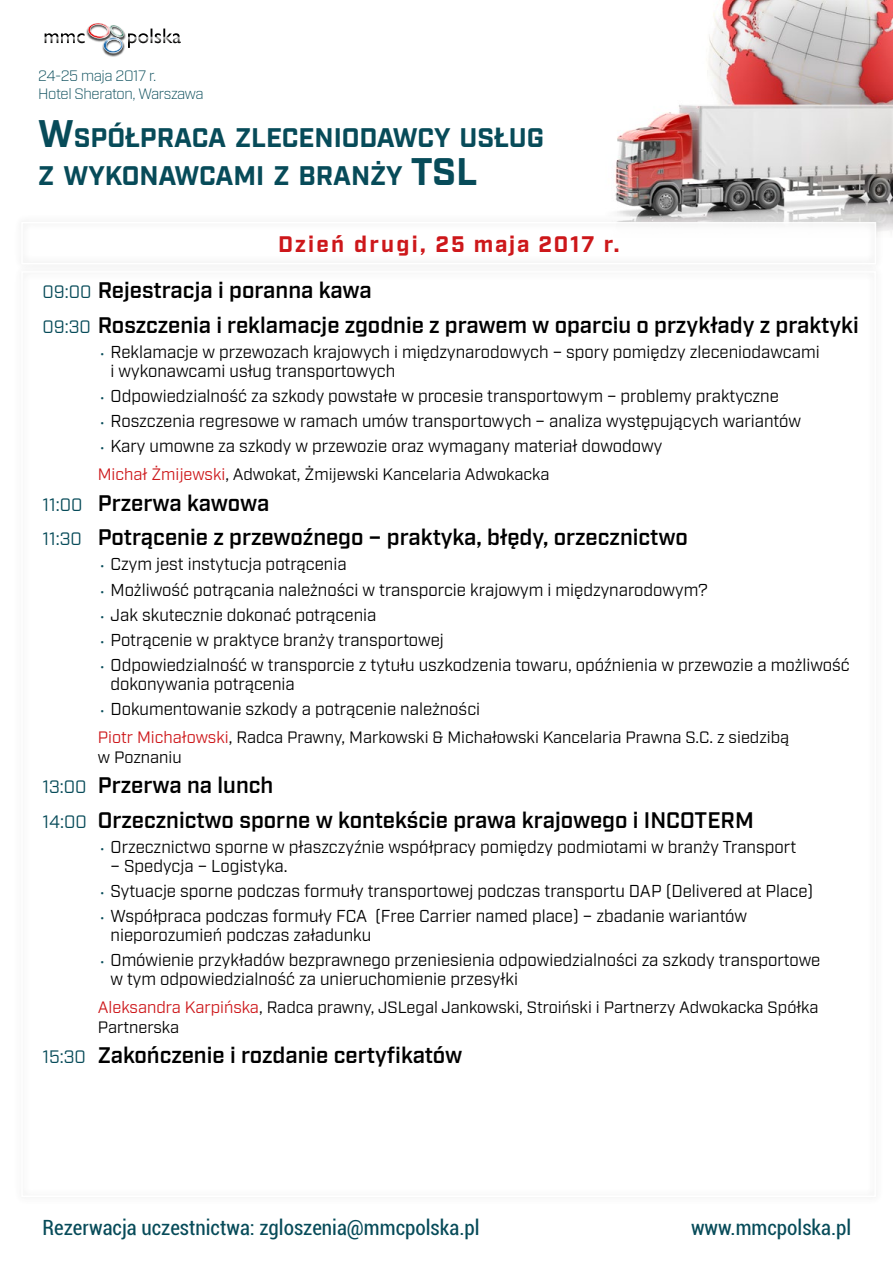
<style>
.page{position:relative;width:893px;height:1263px;background:#fff}
.page>*{position:absolute;margin:0;border:0;box-sizing:border-box;transform-origin:0 0}
.t1{font:700 26.85px/38.4px "Industry";letter-spacing:-.005em;color:#074b59}
.t2{font:600 22.5px/34.7px "Industry";color:#000}
.t3{font:700 22.5px/46px "Industry";letter-spacing:.095em;color:#cd171a}
.t4{font:condensed 21px "Roboto";color:#074b59}
.t5{font:17.25px/18.8px "Industry";color:#000}
.t6{font:16.5px/19.8px "Industry";color:#000}
.t7{font:300 15px/18px "Industry";letter-spacing:-.025em;color:#074b59}
.s1{font-size:38.4px}
.s2{font-weight:400;font-size:18px;color:#074b59}
.s3{font-weight:600;color:#000}
.s4{font-weight:600;font-size:10.5px;color:#074b59}
.s5{color:#cd171a}
</style>
<div class="page">
<img style="left:615px;top:0;width:278px;height:233px">
<svg style="left:45px;top:23px;width:136px;height:34px"></svg>
<div style="left:13px;top:213px;width:872px;height:59px;background:#fdfdfd"></div>
<p class="t7" style="left:38px;top:67px;width:167px">24-25 maja 2017 r.<br>Hotel Sheraton, Warszawa</p>
<h1 class="t1" style="left:38px;top:120px;width:507px"><span class="s1">W</span>SPÓŁPRACA ZLECENIODAWCY USŁUG<br>Z WYKONAWCAMI Z BRANŻY <span class="s1">TSL</span></h1>
<h2 class="t3" style="left:43px;top:222px;width:578px;text-indent:236px">Dzień drugi, 25 maja 2017 r.<br><span class="s2">09:00</span> <span class="s3">Rejestracja i poranna kawa</span></h2>
<h2 class="t2" style="left:43px;top:308px;width:818px"><span class="s2">09:30</span> Roszczenia i reklamacje zgodnie z prawem w oparciu o przykłady z praktyki</h2>
<p class="t5" style="left:111px;top:343px;width:711px;text-indent:-10px"><span class="s4">•</span> Reklamacje w przewozach krajowych i międzynarodowych – spory pomiędzy zleceniodawcami i wykonawcami usług transportowych</p>
<p class="t5" style="left:100px;top:387px;width:680px"><span class="s4">•</span> Odpowiedzialność za szkody powstałe w procesie transportowym – problemy praktyczne</p>
<p class="t5" style="left:100px;top:412px;width:702px"><span class="s4">•</span> Roszczenia regresowe w ramach umów transportowych – analiza występujących wariantów</p>
<p class="t5" style="left:100px;top:437px;width:564px"><span class="s4">•</span> Kary umowne za szkody w przewozie oraz wymagany materiał dowodowy</p>
<p class="t6" style="left:98px;top:465px;width:453px"><span class="s5">Michał Żmijewski</span>, Adwokat, Żmijewski Kancelaria Adwokacka</p>
<h2 class="t2" style="left:43px;top:486px;width:647px"><span class="s2">11:00</span> Przerwa kawowa<br><span class="s2">11:30</span> Potrącenie z przewoźnego – praktyka, błędy, orzecznictwo</h2>
<p class="t5" style="left:100px;top:555px;width:248px"><span class="s4">•</span> Czym jest instytucja potrącenia</p>
<p class="t5" style="left:100px;top:580px;width:609px"><span class="s4">•</span> Możliwość potrącania należności w transporcie krajowym i międzynarodowym?</p>
<p class="t5" style="left:100px;top:606px;width:278px"><span class="s4">•</span> Jak skutecznie dokonać potrącenia</p>
<p class="t5" style="left:100px;top:631px;width:345px"><span class="s4">•</span> Potrącenie w praktyce branży transportowej</p>
<p class="t5" style="left:111px;top:656px;width:741px;text-indent:-10px"><span class="s4">•</span> Odpowiedzialność w transporcie z tytułu uszkodzenia towaru, opóźnienia w przewozie a możliwość dokonywania potrącenia</p>
<p class="t5" style="left:100px;top:700px;width:382px"><span class="s4">•</span> Dokumentowanie szkody a potrącenie należności</p>
<p class="t6" style="left:98px;top:728px;width:693px"><span class="s5">Piotr Michałowski</span>, Radca Prawny, Markowski &amp; Michałowski Kancelaria Prawna S.C. z siedzibą w Poznaniu</p>
<h2 class="t2" style="left:43px;top:769px;width:713px"><span class="s2">13:00</span> Przerwa na lunch<br><span class="s2">14:00</span> Orzecznictwo sporne w kontekście prawa krajowego i INCOTERM</h2>
<p class="t5" style="left:100px;top:838px;width:698px"><span class="s4">•</span> Orzecznictwo sporne w płaszczyźnie współpracy pomiędzy podmiotami w branży Transport</p>
<p class="t5" style="left:111px;top:857px;width:179px">– Spedycja – Logistyka.</p>
<p class="t5" style="left:100px;top:882px;width:715px"><span class="s4">•</span> Sytuacje sporne podczas formuły transportowej podczas transportu DAP (Delivered at Place)</p>
<p class="t5" style="left:111px;top:907px;width:638px;text-indent:-10px"><span class="s4">•</span> Współpraca podczas formuły FCA (Free Carrier named place) – zbadanie wariantów nieporozumień podczas załadunku</p>
<p class="t5" style="left:111px;top:951px;width:711px;text-indent:-10px"><span class="s4">•</span> Omówienie przykładów bezprawnego przeniesienia odpowiedzialności za szkody transportowe w tym odpowiedzialność za unieruchomienie przesyłki</p>
<p class="t6" style="left:98px;top:998px;width:722px"><span class="s5">Aleksandra Karpińska</span>, Radca prawny, JSLegal Jankowski, Stroiński i Partnerzy Adwokacka Spółka<br>Partnerska</p>
<h2 class="t2" style="left:43px;top:1039px;width:421px"><span class="s2">15:30</span> Zakończenie i rozdanie certyfikatów</h2>
<p class="t4" style="left:43px;top:1213px;width:439px">Rezerwacja uczestnictwa: zgloszenia@mmcpolska.pl</p>
<p class="t4" style="left:691px;top:1213px;width:162px">www.mmcpolska.pl</p>
</div>
